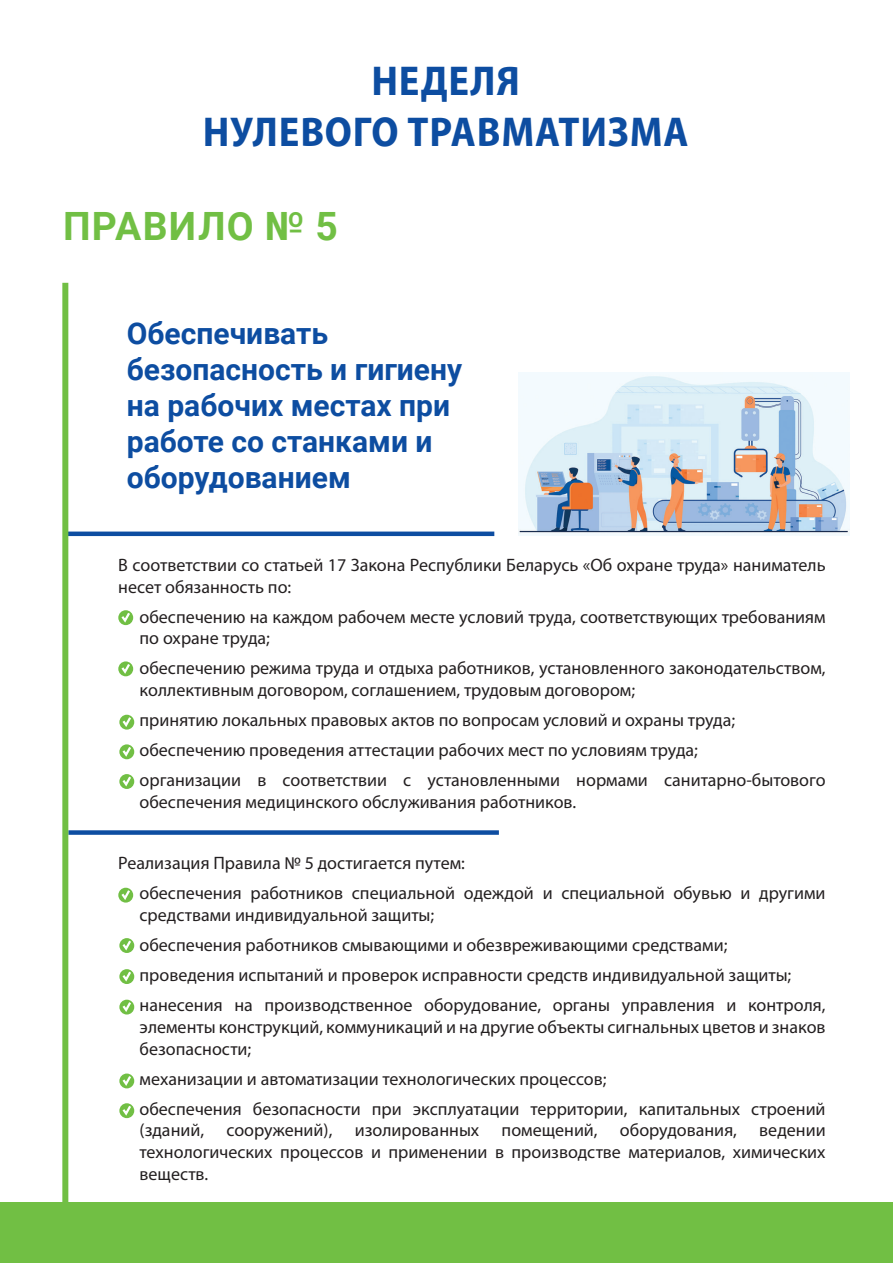
<style>
.page{position:relative;width:893px;height:1263px;background:#fff}
.page>*{position:absolute;margin:0;border:0;box-sizing:border-box;transform-origin:0 0}
.t1{font:700 semi-condensed 42px/50.4px "Myriad Pro";letter-spacing:.02em;color:#0d4da1;text-align:center}
.t2{font:700 39px "Roboto";letter-spacing:.035em;color:#71bf44}
.t3{font:700 30px/36px "Roboto";color:#0d4da1}
.текст_1{font:18px/21.6px "Myriad Pro";color:#231f20}
</style>
<div class="page">
<img style="left:519px;top:373px;width:331px;height:162px">
<div style="left:0;top:1202px;width:893px;height:61px;background:#71bf44"></div>
<div style="left:64px;top:531px;width:430px;height:5px;background:#0d4da1"></div>
<div style="left:68px;top:830px;width:431px;height:5px;background:#0d4da1"></div>
<div style="left:62px;top:283px;width:6px;height:927px;background:#71bf44"></div>
<svg style="left:119px;top:610px;width:13px;height:15px"></svg>
<svg style="left:119px;top:715px;width:15px;height:15px"></svg>
<svg style="left:120px;top:715px;width:13px;height:14px"></svg>
<svg style="left:120px;top:744px;width:13px;height:15px"></svg>
<svg style="left:119px;top:774px;width:15px;height:15px"></svg>
<svg style="left:120px;top:774px;width:13px;height:14px"></svg>
<svg style="left:119px;top:661px;width:13px;height:15px"></svg>
<svg style="left:118px;top:888px;width:15px;height:14px"></svg>
<svg style="left:119px;top:888px;width:13px;height:14px"></svg>
<svg style="left:119px;top:938px;width:15px;height:15px"></svg>
<svg style="left:120px;top:938px;width:13px;height:14px"></svg>
<svg style="left:120px;top:969px;width:13px;height:15px"></svg>
<svg style="left:119px;top:1000px;width:15px;height:14px"></svg>
<svg style="left:120px;top:1000px;width:13px;height:14px"></svg>
<svg style="left:120px;top:1073px;width:13px;height:15px"></svg>
<svg style="left:120px;top:1103px;width:13px;height:15px"></svg>
<p class="t1" style="left:203px;top:57px;width:487px">НЕДЕЛЯ<br>НУЛЕВОГО ТРАВМАТИЗМА</p>
<p class="t2" style="left:63px;top:199px;width:276px">ПРАВИЛО № 5</p>
<p class="t3" style="left:127px;top:314px;width:337px">Обеспечивать безопасность и гигиену на рабочих местах при работе со станками и оборудованием</p>
<p class="текст_1" style="left:118px;top:554px;width:709px">В соответствии со статьей 17 Закона Республики Беларусь «Об охране труда» наниматель несет обязанность по:</p>
<p class="текст_1" style="left:140px;top:605px;width:688px">обеспечению на каждом рабочем месте условий труда, соответствующих требованиям по охране труда;</p>
<p class="текст_1" style="left:140px;top:657px;width:687px">обеспечению режима труда и отдыха работников, установленного законодательством, коллективным договором, соглашением, трудовым договором;</p>
<p class="текст_1" style="left:140px;top:709px;width:597px">принятию локальных правовых актов по вопросам условий и охраны труда;</p>
<p class="текст_1" style="left:140px;top:739px;width:560px">обеспечению проведения аттестации рабочих мест по условиям труда;</p>
<p class="текст_1" style="left:140px;top:769px;width:688px">организации в соответствии с установленными нормами санитарно-бытового обеспечения медицинского обслуживания работников.</p>
<p class="текст_1" style="left:118px;top:852px;width:348px">Реализация Правила № 5 достигается путем:</p>
<p class="текст_1" style="left:140px;top:882px;width:687px">обеспечения работников специальной одеждой и специальной обувью и другими средствами индивидуальной защиты;</p>
<p class="текст_1" style="left:140px;top:934px;width:589px">обеспечения работников смывающими и обезвреживающими средствами;</p>
<p class="текст_1" style="left:140px;top:964px;width:653px">проведения испытаний и проверок исправности средств индивидуальной защиты;</p>
<p class="текст_1" style="left:140px;top:994px;width:687px;text-align:justify">нанесения на производственное оборудование, органы управления и контроля, элементы конструкций, коммуникаций и на другие объекты сигнальных цветов и знаков безопасности;</p>
<p class="текст_1" style="left:140px;top:1067px;width:468px">механизации и автоматизации технологических процессов;</p>
<p class="текст_1" style="left:140px;top:1098px;width:687px;text-align:justify">обеспечения безопасности при эксплуатации территории, капитальных строений (зданий, сооружений), изолированных помещений, оборудования, ведении технологических процессов и применении в производстве материалов, химических веществ.</p>
</div>
